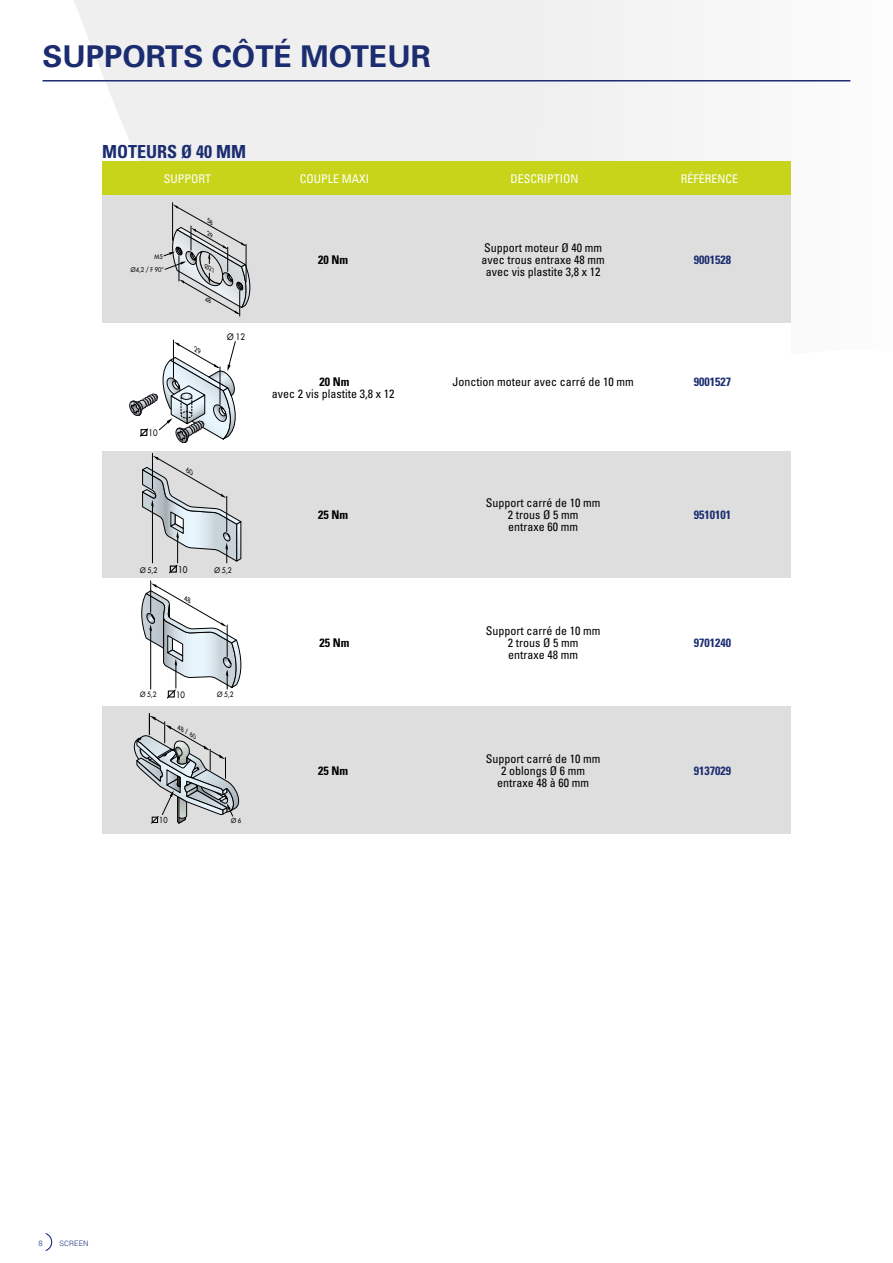
<style>
.page{position:relative;width:893px;height:1263px;background:#fff}
.page>*{position:absolute;margin:0;border:0;box-sizing:border-box;transform-origin:0 0}
.t1{font:700 30px "Univers";color:#1b2d70}
.t2{font:700 condensed 18px "Univers";color:#1b2d70}
.t3{font:condensed 12px "Univers";color:#000}
.t4{font:condensed 12px "Univers";color:#fff}
.t5{font:700 condensed 12px "Univers";color:#1b2d70}
.t6{font:700 condensed 12px "Univers";color:#000}
.t7{font:9px "Futura";color:#000;scale:.9 1}
.t8{font:8.7px "Futura";color:#000;scale:.9 1}
.t9{font:8.55px "Futura";color:#000;scale:.9 1}
.t10{font:8.1px "Futura";color:#000;scale:.9 1}
.t11{font:7.5px "Futura";color:#000;scale:.9 1}
.t12{font:300 7.5px "Roboto";letter-spacing:.02em;color:#001b71}
.t13{font:7.2px "Futura";color:#000;scale:.9 1}
.t14{font:6.75px "Futura";color:#000;scale:.9 1}
.t15{font:6.45px "Futura";color:#000;scale:.9 1}
.t16{font:italic 5.85px "Futura";color:#000;scale:1.04 1}
.t17{font:italic 5.55px/11.2px "Futura";color:#000;scale:1.04 1}
</style>
<div class="page">
<svg style="left:45px;top:1233px;width:7px;height:18px"></svg>
<svg style="left:74px;top:0;width:777px;height:162px;fill:#efefef"></svg>
<hr style="left:43px;top:80px;width:807px;height:2px;background:#1b2d70">
<div style="left:102px;top:162px;width:689px;height:34px;background:#c8d419"></div>
<div style="left:102px;top:196px;width:689px;height:127px;background:#dfdedf"></div>
<hr style="left:172px;top:203px;width:1px;height:37px;background:#000">
<div style="left:102px;top:451px;width:689px;height:127px;background:#dfdedf"></div>
<div style="left:102px;top:706px;width:689px;height:127px;background:#dfdedf"></div>
<hr style="left:173px;top:340px;width:1px;height:38px;background:#000">
<hr style="left:152px;top:453px;width:1px;height:36px;background:#000">
<svg style="left:134px;top:713px;width:105px;height:111px"></svg>
<hr style="left:150px;top:581px;width:1px;height:31px;background:#000">
<svg style="left:163px;top:205px;width:87px;height:111px"></svg>
<svg style="left:129px;top:341px;width:107px;height:103px"></svg>
<svg style="left:142px;top:456px;width:99px;height:118px"></svg>
<svg style="left:142px;top:583px;width:99px;height:116px"></svg>
<h1 class="t1" style="left:43px;top:37px;width:390px">SUPPORTS CÔTÉ MOTEUR</h1>
<h2 class="t2" style="left:102px;top:140px;width:145px">MOTEURS Ø 40 MM</h2>
<p class="t4" style="left:164px;top:172px;width:49px">SUPPORT</p>
<p class="t4" style="left:300px;top:172px;width:71px">COUPLE MAXI</p>
<p class="t4" style="left:511px;top:172px;width:70px">DESCRIPTION</p>
<p class="t4" style="left:681px;top:172px;width:59px">RÉFÉRENCE</p>
<p class="t15" style="left:154px;top:252px;width:11px">M5</p>
<p class="t15" style="left:131px;top:265px;width:38px">Ø4,2 / F 90°</p>
<p class="t8" style="left:149px;top:427px;width:12px">10</p>
<p class="t17" style="left:217px;top:219px;width:8px;text-indent:-6px;rotate:30deg">58<br>29</p>
<p class="t8" style="left:227px;top:331px;width:21px">Ø 12</p>
<p class="t11" style="left:140px;top:565px;width:21px">Ø 5,2</p>
<p class="t7" style="left:178px;top:564px;width:12px">10</p>
<p class="t11" style="left:214px;top:565px;width:21px">Ø 5,2</p>
<p class="t13" style="left:140px;top:690px;width:20px">Ø 5,2</p>
<p class="t9" style="left:176px;top:689px;width:11px">10</p>
<p class="t13" style="left:217px;top:690px;width:20px">Ø 5,2</p>
<p class="t16" style="left:181px;top:724px;width:22px;rotate:30deg">48 / 60</p>
<p class="t10" style="left:159px;top:815px;width:11px">10</p>
<p class="t14" style="left:231px;top:816px;width:13px">Ø 6</p>
<p class="t3" style="left:484px;top:240px;width:119px">Support moteur Ø 40 mm</p>
<p class="t6" style="left:318px;top:253px;width:31px">20 Nm</p>
<p class="t3" style="left:481px;top:252px;width:125px">avec trous entraxe 48 mm</p>
<p class="t5" style="left:694px;top:253px;width:39px">9001528</p>
<p class="t3" style="left:486px;top:264px;width:116px">avec vis plastite 3,8 x 12</p>
<p class="t6" style="left:319px;top:374px;width:31px">20 Nm</p>
<p class="t3" style="left:452px;top:374px;width:183px">Jonction moteur avec carré de 10 mm</p>
<p class="t5" style="left:694px;top:374px;width:39px">9001527</p>
<p class="t3" style="left:272px;top:386px;width:124px">avec 2 vis plastite 3,8 x 12</p>
<p class="t3" style="left:486px;top:496px;width:116px">Support carré de 10 mm</p>
<p class="t6" style="left:318px;top:508px;width:31px">25 Nm</p>
<p class="t3" style="left:508px;top:508px;width:72px">2 trous Ø 5 mm</p>
<p class="t5" style="left:694px;top:508px;width:39px">9510101</p>
<p class="t3" style="left:508px;top:520px;width:71px">entraxe 60 mm</p>
<p class="t3" style="left:486px;top:623px;width:116px">Support carré de 10 mm</p>
<p class="t6" style="left:319px;top:635px;width:31px">25 Nm</p>
<p class="t3" style="left:508px;top:635px;width:72px">2 trous Ø 5 mm</p>
<p class="t5" style="left:694px;top:635px;width:39px">9701240</p>
<p class="t3" style="left:508px;top:647px;width:71px">entraxe 48 mm</p>
<p class="t3" style="left:486px;top:751px;width:116px">Support carré de 10 mm</p>
<p class="t6" style="left:318px;top:763px;width:31px">25 Nm</p>
<p class="t3" style="left:501px;top:763px;width:85px">2 oblongs Ø 6 mm</p>
<p class="t5" style="left:694px;top:763px;width:39px">9137029</p>
<p class="t3" style="left:497px;top:775px;width:93px">entraxe 48 à 60 mm</p>
<p class="t12" style="left:38px;top:1237px;width:6px">8</p>
<p class="t12" style="left:60px;top:1237px;width:30px">SCREEN</p>
</div>
